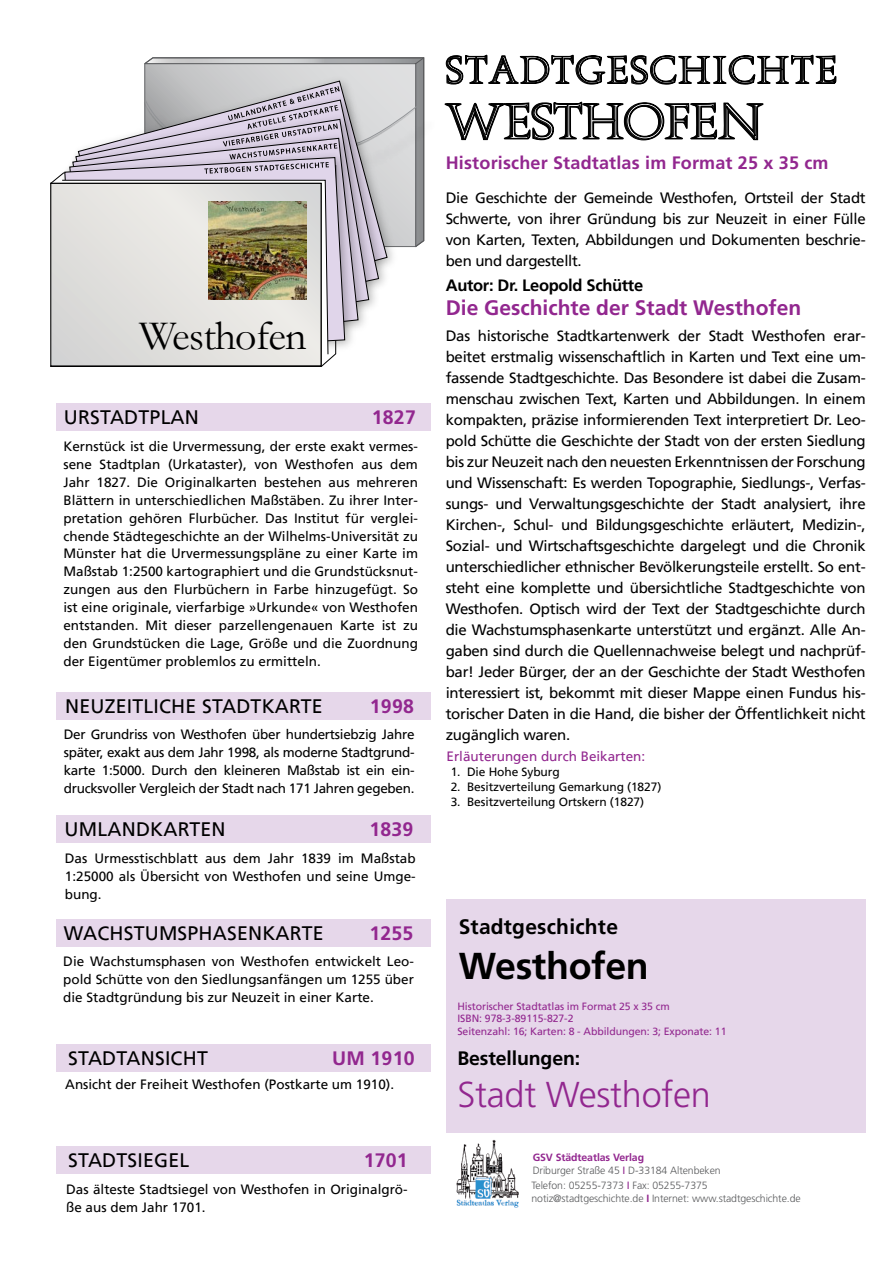
<style>
.page{position:relative;width:893px;height:1263px;background:#fff}
.page>*{position:absolute;margin:0;border:0;box-sizing:border-box;transform-origin:0 0}
.t1{font:45px "A850 Deco";letter-spacing:-.02em;color:#000}
.t2{font:42px "Garamond";letter-spacing:-.02em;color:#000}
.t3{font:700 37.5px "Frutiger LT Std";letter-spacing:-.01em;color:#000}
.t4{font:300 36px "Frutiger LT Std";letter-spacing:-.01em;color:#92278f}
.t5{font:34.5px "A850 Deco";letter-spacing:.05em;color:#000}
.t6{font:700 21px "Frutiger LT Std";color:#92278f}
.t7{font:700 21px "Frutiger LT Std";letter-spacing:.01em;color:#000}
.t8{font:19.5px "Frutiger";letter-spacing:.01em;color:#000}
.t9{font:700 19.5px "Frutiger LT Std";letter-spacing:.01em;color:#92278f}
.t10{font:700 19.5px "Frutiger LT Std";letter-spacing:-.01em;color:#000}
.t11{font:700 18px "Frutiger LT Std";letter-spacing:.01em;color:#92278f}
.t12{font:700 16.5px "Frutiger LT Std";letter-spacing:-.02em;color:#000}
.t13{font:15px/21px "Frutiger";letter-spacing:-.02em;color:#000;text-align:justify}
.t14{font:13.5px/18px "Frutiger";color:#000;text-align:justify}
.t15{font:13.5px "Frutiger";color:#92278f}
.t16{font:12px "Frutiger";letter-spacing:-.01em;color:#000}
.t17{font:300 10.5px/13.8px "Frutiger LT Std";letter-spacing:-.01em;color:#58595b}
.t18{font:10.5px/12.6px "Frutiger";letter-spacing:-.01em;color:#92278f}
.s1{font-weight:700;color:#92278f}
.s2{font-family:"Frutiger";font-weight:400;color:#92278f}
</style>
<div class="page">
<div style="left:57px;top:692px;width:374px;height:28px;background:#e6d7ea"></div>
<div style="left:57px;top:815px;width:374px;height:27px;background:#e6d7ea"></div>
<div style="left:57px;top:919px;width:374px;height:28px;background:#e6d7ea"></div>
<div style="left:57px;top:1044px;width:374px;height:28px;background:#e6d7ea"></div>
<div style="left:57px;top:1146px;width:374px;height:28px;background:#e6d7ea"></div>
<svg style="left:144px;top:58px;width:280px;height:189px"></svg>
<svg style="left:415px;top:57px;width:9px;height:7px"></svg>
<svg style="left:145px;top:64px;width:270px;height:183px"></svg>
<img style="left:403px;top:71px;width:22px;height:110px">
<img style="left:403px;top:105px;width:22px;height:73px">
<img style="left:144px;top:70px;width:259px;height:178px">
<svg style="left:144px;top:81px;width:244px;height:8px"></svg>
<img style="left:144px;top:89px;width:250px;height:192px">
<img style="left:144px;top:109px;width:240px;height:194px">
<img style="left:123px;top:128px;width:251px;height:198px">
<img style="left:54px;top:147px;width:306px;height:220px">
<svg style="left:64px;top:157px;width:281px;height:198px"></svg>
<hr style="left:56px;top:180px;width:267px;height:3px;background:#fff">
<svg style="left:322px;top:355px;width:6px;height:2px"></svg>
<svg style="left:62px;top:180px;width:266px;height:175px"></svg>
<div style="left:51px;top:183px;width:270px;height:183px;background:linear-gradient(to right,#dfdedc,#e7e5e2)"></div>
<div style="left:51px;top:183px;width:270px;height:183px;border:1px solid #000"></div>
<svg style="left:145px;top:86px;width:272px;height:88px"></svg>
<div style="left:57px;top:403px;width:374px;height:28px;background:#e6d7ea"></div>
<img style="left:456px;top:1140px;width:63px;height:68px">
<div style="left:446px;top:899px;width:420px;height:234px;background:#e6d7ea"></div>
<svg style="left:444px;top:54px;width:393px;height:87px"></svg>
<img style="left:209px;top:201px;width:98px;height:98px">
<h2 class="t2" style="left:139px;top:307px;width:169px">Westhofen</h2>
<h3 class="t8" style="left:64px;top:406px;width:137px">Urstadtplan</h3>
<h3 class="t9" style="left:372px;top:406px;width:45px">1827</h3>
<p class="t14" style="left:63px;top:437px;width:356px">Kernstück ist die Urvermessung, der erste exakt vermes&shy;sene Stadtplan (Urkataster), von Westhofen aus dem Jahr 1827. Die Originalkarten bestehen aus mehreren Blättern in unterschiedlichen Maßstäben. Zu ihrer Inter&shy;pretation gehören Flurbücher. Das Institut für verglei&shy;chende Städtegeschichte an der Wilhelms-Universität zu Münster hat die Urvermessungspläne zu einer Karte im Maßstab 1:2500 kartographiert und die Grundstücksnut&shy;zungen aus den Flurbüchern in Farbe hinzugefügt. So ist eine originale, vierfarbige »Urkunde« von Westhofen entstanden. Mit dieser parzellengenauen Karte ist zu den Grundstücken die Lage, Größe und die Zuordnung der Eigentümer problemlos zu ermitteln.</p>
<h3 class="t8" style="left:65px;top:695px;width:12px">Neuzei</h3>
<h3 class="t8" style="left:133px;top:695px;width:32px">tliche</h3>
<h3 class="t8" style="left:202px;top:695px;width:116px">Stadtkarte</h3>
<h3 class="t9" style="left:370px;top:695px;width:45px">1998</h3>
<p class="t14" style="left:64px;top:726px;width:352px">Der Grundriss von Westhofen über hundertsiebzig Jahre später, exakt aus dem Jahr 1998, als moderne Stadtgrund&shy;karte 1:5000. Durch den kleineren Maßstab ist ein ein&shy;drucksvoller Vergleich der Stadt nach 171 Jahren gegeben.</p>
<h3 class="t8" style="left:65px;top:818px;width:163px">Um landkarte n</h3>
<h3 class="t9" style="left:369px;top:818px;width:45px">1839</h3>
<p class="t14" style="left:65px;top:850px;width:352px">Das Urmesstischblatt aus dem Jahr 1839 im Maßstab 1:25000 als Übersicht von Westhofen und seine Umge&shy;bung.</p>
<h3 class="t8" style="left:64px;top:921px;width:47px">Wachs</h3>
<h3 class="t8" style="left:134px;top:921px;width:26px">tums</h3>
<h3 class="t8" style="left:188px;top:921px;width:131px">phase nkarte</h3>
<h3 class="t9" style="left:369px;top:921px;width:45px">1255</h3>
<p class="t14" style="left:63px;top:952px;width:352px">Die Wachstumsphasen von Westhofen entwickelt Leo&shy;pold Schütte von den Siedlungsanfängen um 1255 über die Stadtgründung bis zur Neuzeit in einer Karte.</p>
<h3 class="t8" style="left:68px;top:1047px;width:98px">Stadtansich</h3>
<h3 class="t8" style="left:197px;top:1047px;width:12px">t</h3>
<h3 class="t9" style="left:332px;top:1047px;width:84px">um 1910</h3>
<p class="t14" style="left:65px;top:1076px;width:330px">Ansicht der Freiheit Westhofen (Postkarte um 1910).</p>
<h3 class="t8" style="left:68px;top:1149px;width:71px">Stadtsiege</h3>
<h3 class="t8" style="left:180px;top:1149px;width:11px">l</h3>
<h3 class="t9" style="left:364px;top:1149px;width:45px">1701</h3>
<p class="t14" style="left:66px;top:1180px;width:343px">Das älteste Stadtsiegel von Westhofen in Originalgrö&shy;ße aus dem Jahr 1701.</p>
<h3 class="t5" style="left:446px;top:47px;width:393px">STADTGESCHICHTE</h3>
<h1 class="t1" style="left:446px;top:92px;width:319px">WESTHOFEN</h1>
<p class="t11" style="left:446px;top:152px;width:384px">Historischer Stadtatlas im Format 25 x 35 cm</p>
<p class="t13" style="left:446px;top:187px;width:421px">Die Geschichte der Gemeinde Westhofen, Ortsteil der Stadt Schwerte, von ihrer Gründung bis zur Neuzeit in einer Fülle von Karten, Texten, Abbildungen und Dokumenten beschrie&shy;ben und dargestellt.</p>
<p class="t12" style="left:446px;top:276px;width:199px">Autor: Dr. Leopold Schütte</p>
<h3 class="t6" style="left:446px;top:295px;width:357px">Die Geschichte der Stadt Westhofen</h3>
<p class="t13" style="left:446px;top:326px;width:421px">Das historische Stadtkartenwerk der Stadt Westhofen erar&shy;beitet erstmalig wissenschaftlich in Karten und Text eine um&shy;fassende Stadtgeschichte. Das Besondere ist dabei die Zusam&shy;menschau zwischen Text, Karten und Abbildungen. In einem kompakten, präzise informierenden Text interpretiert Dr. Leo&shy;pold Schütte die Geschichte der Stadt von der ersten Siedlung bis zur Neuzeit nach den neuesten Erkenntnissen der Forschung und Wissenschaft: Es werden Topographie, Siedlungs-, Verfas&shy;sungs- und Verwaltungsgeschichte der Stadt analysiert, ihre Kirchen-, Schul- und Bildungsgeschichte erläutert, Medizin-, Sozial- und Wirtschaftsgeschichte dargelegt und die Chronik unterschiedlicher ethnischer Bevölkerungsteile erstellt. So ent&shy;steht eine komplette und übersichtliche Stadtgeschichte von Westhofen. Optisch wird der Text der Stadtgeschichte durch die Wachstumsphasenkarte unterstützt und ergänzt. Alle An&shy;gaben sind durch die Quellennachweise belegt und nachprüf&shy;bar! Jeder Bürger, der an der Geschichte der Stadt Westhofen interessiert ist, bekommt mit dieser Mappe einen Fundus his&shy;torischer Daten in die Hand, die bisher der Öffentlichkeit nicht zugänglich waren.</p>
<p class="t15" style="left:446px;top:749px;width:200px">Erläuterungen durch Beikarten:</p>
<p class="t16" style="left:451px;top:764px;width:110px">1. Die Hohe Syburg</p>
<p class="t16" style="left:451px;top:779px;width:212px">2. Besitzverteilung Gemarkung (1827)</p>
<p class="t16" style="left:451px;top:794px;width:195px">3. Besitzverteilung Ortskern (1827)</p>
<h3 class="t7" style="left:459px;top:914px;width:161px">Stadtgeschichte</h3>
<h3 class="t3" style="left:459px;top:943px;width:192px">Westhofen</h3>
<p class="t18" style="left:457px;top:1000px;width:271px">Historischer Stadtatlas im Format 25 x 35 cm<br>ISBN : 978-3-89115-827-2<br>Seitenzahl: 16; Karten: 8 - Abbildungen: 3; Exponate: 11</p>
<h3 class="t10" style="left:457px;top:1047px;width:124px">Bestellungen:</h3>
<h3 class="t4" style="left:457px;top:1074px;width:255px">Stadt Westhofen</h3>
<p class="t17" style="left:531px;top:1150px;width:271px"><span class="s1">GSV Städteatlas Verlag<br></span>Driburger Straße 45 <span class="s2">I</span> D-33184 Altenbeken<br>Telefon: 05255-7373 <span class="s2">I</span> Fax: 05255-7375 notiz@stadtgeschichte.de <span class="s1">I</span> Internet: www.stadtgeschichte.de</p>
</div>
